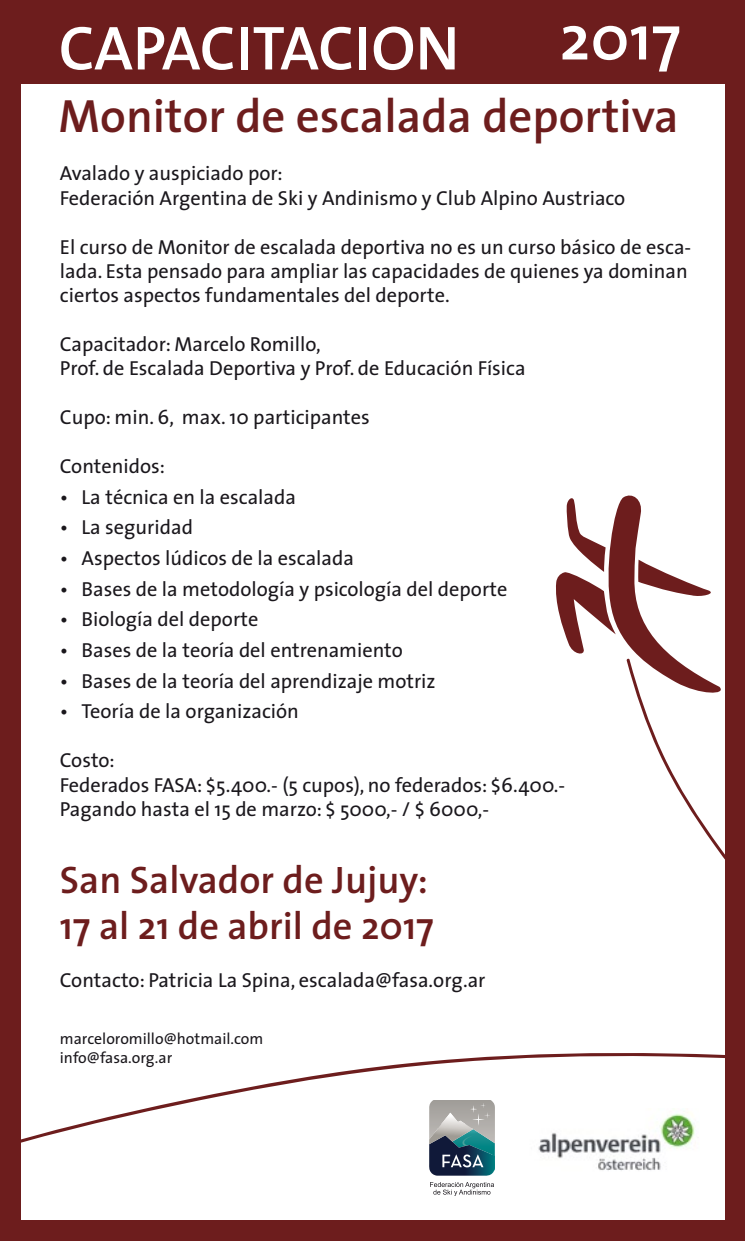
<style>
.page{position:relative;width:745px;height:1241px;background:#fff}
.page>*{position:absolute;margin:0;border:0;box-sizing:border-box;transform-origin:0 0}
.t1{font:600 64.23px "The Sans";color:#fff}
.t2{font:600 62.65px "The Sans";letter-spacing:-.005em;color:#fff}
.t3{font:600 46.9px "The Sans";color:#6d1d1d}
.t4{font:600 38.5px/45.5px "The Sans";color:#6d1d1d}
.t5{font:20.3px/24.3px "The Sans";color:#1a171c}
.t6{font:15.75px/18.9px "The Sans";color:#1a171c}
</style>
<div class="page">
<div style="left:0;top:0;width:744px;height:1240px;background:#6d1d1d"></div>
<div style="left:21px;top:84px;width:702px;height:1135px;background:#fff"></div>
<svg style="left:556px;top:491px;width:169px;height:442px"></svg>
<svg style="left:21px;top:1048px;width:704px;height:165px"></svg>
<svg style="left:428px;top:1099px;width:68px;height:76px;background:#71868d"></svg>
<svg style="left:430px;top:1181px;width:63px;height:14px"></svg>
<h2 class="t2" style="left:59px;top:-4px;width:402px">CAPACITACION</h2>
<h1 class="t1" style="left:559px;top:-16px;width:123px">2017</h1>
<h3 class="t3" style="left:59px;top:77px;width:621px">Monitor de escalada deportiva</h3>
<p class="t5" style="left:60px;top:161px;width:566px">Avalado y auspiciado por:<br>Federación Argentina de Ski y Andinismo y Club Alpino Austriaco</p>
<p class="t5" style="left:60px;top:234px;width:632px">El curso de Monitor de escalada deportiva no es un curso básico de esca&shy;lada. Esta pensado para ampliar las capacidades de quienes ya dominan ciertos aspectos fundamentales del deporte.</p>
<p class="t5" style="left:60px;top:331px;width:467px">Capacitador: Marcelo Romillo,<br>Prof. de Escalada Deportiva y Prof. de Educación Física</p>
<p class="t5" style="left:60px;top:404px;width:311px">Cupo: min. 6, max. 10 participantes</p>
<p class="t5" style="left:60px;top:453px;width:107px">Contenidos:</p>
<p class="t5" style="left:60px;top:484px;width:237px">• La técnica en la escalada</p>
<p class="t5" style="left:60px;top:514px;width:135px">• La seguridad</p>
<p class="t5" style="left:60px;top:545px;width:295px">• Aspectos lúdicos de la escalada</p>
<p class="t5" style="left:60px;top:576px;width:449px">• Bases de la metodología y psicología del deporte</p>
<p class="t5" style="left:60px;top:606px;width:200px">• Biología del deporte</p>
<p class="t5" style="left:60px;top:637px;width:344px">• Bases de la teoría del entrenamiento</p>
<p class="t5" style="left:60px;top:668px;width:377px">• Bases de la teoría del aprendizaje motriz</p>
<p class="t5" style="left:60px;top:698px;width:240px">• Teoría de la organización</p>
<p class="t5" style="left:60px;top:747px;width:506px">Costo:<br>Federados FASA: $ 5.400.- (5 cupos), no federados: $ 6.400.-<br>Pagando hasta el 15 de marzo: $ 5000,- / $ 6000,-</p>
<h3 class="t4" style="left:60px;top:856px;width:375px">San Salvador de Jujuy:<br>17 al 21 de abril de 2017</h3>
<p class="t5" style="left:60px;top:967px;width:427px">Contacto: Patricia La Spina, escalada@fasa.org.ar</p>
<p class="t6" style="left:60px;top:1028px;width:205px">marceloromillo@hotmail.com info@fasa.org.ar</p>
</div>
